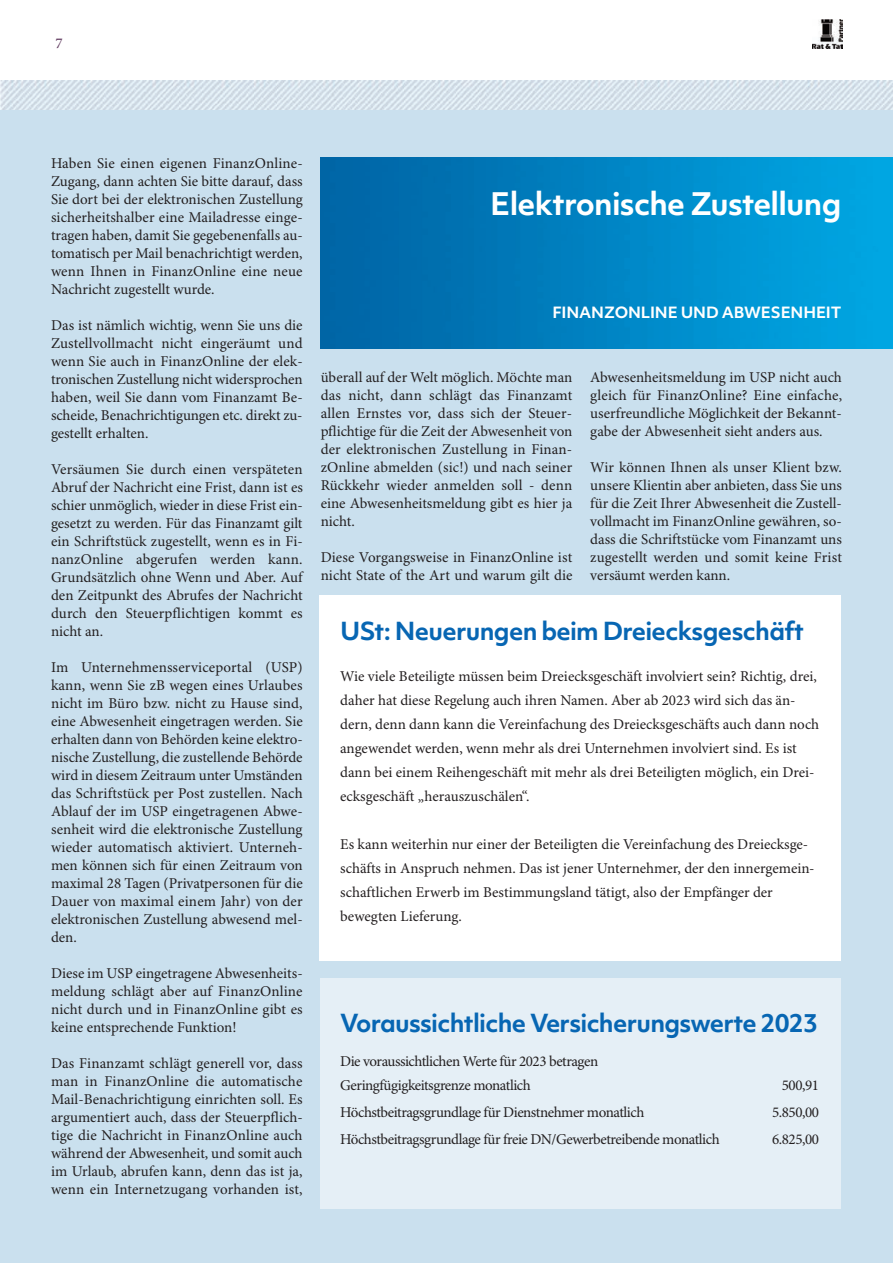
<style>
.page{position:relative;width:893px;height:1263px;background:#fff}
.page>*{position:absolute;margin:0;border:0;box-sizing:border-box;transform-origin:0 0}
.t1{font:700 30px "Objektiv Mk 1";letter-spacing:-.025em;color:#fff}
.t2{font:700 24px "Objektiv Mk 1";letter-spacing:-.03em;color:#0766b3}
.t3{font:15px/18px "Minion Pro";color:#231f20;text-align:justify}
.t4{font:15px/24px "Minion Pro";letter-spacing:-.03em;color:#231f20}
.t5{font:700 15px "Objektiv Mk 1";letter-spacing:-.01em;color:#fff}
.t6{font:500 15px "Minion Pro";color:#603a5f}
</style>
<div class="page">
<hr style="left:0;top:109px;width:1px;height:1154px;background:#cae0ee">
<div style="left:1px;top:109px;width:892px;height:1154px;background:#cae0ee"></div>
<svg style="left:0;top:81px;width:1px;height:28px"></svg>
<img style="left:1px;top:81px;width:892px;height:28px">
<img style="left:812px;top:19px;width:30px;height:29px">
<img style="left:320px;top:157px;width:573px;height:192px">
<div style="left:319px;top:595px;width:522px;height:366px;background:#fff"></div>
<div style="left:321px;top:978px;width:520px;height:230px;background:#e5eff6"></div>
<p class="t6" style="left:55px;top:34px;width:9px">7</p>
<p class="t3" style="left:51px;top:156px;width:253px">Haben Sie einen eigenen FinanzOnline-Zugang, dann achten Sie bitte darauf, dass Sie dort bei der elektronischen Zustellung sicherheitshalber eine Mailadresse einge&shy;tragen haben, damit Sie gegebenenfalls au&shy;tomatisch per Mail benachrichtigt werden, wenn Ihnen in FinanzOnline eine neue Nachricht zugestellt wurde.</p>
<p class="t3" style="left:51px;top:318px;width:253px">Das ist nämlich wichtig, wenn Sie uns die Zustellvollmacht nicht eingeräumt und wenn Sie auch in FinanzOnline der elek&shy;tronischen Zustellung nicht widersprochen haben, weil Sie dann vom Finanzamt Be&shy;scheide, Benachrichtigungen etc. direkt zu&shy;gestellt erhalten.</p>
<p class="t3" style="left:51px;top:462px;width:253px">Versäumen Sie durch einen verspäteten Abruf der Nachricht eine Frist, dann ist es schier unmöglich, wieder in diese Frist ein&shy;gesetzt zu werden. Für das Finanzamt gilt ein Schriftstück zugestellt, wenn es in Fi&shy;nanzOnline abgerufen werden kann.<br>Grundsätzlich ohne Wenn und Aber. Auf den Zeitpunkt des Abrufes der Nachricht durch den Steuerpflichtigen kommt es nicht an.</p>
<p class="t3" style="left:51px;top:660px;width:253px">Im Unternehmensserviceportal (USP) kann, wenn Sie zB wegen eines Urlaubes nicht im Büro bzw. nicht zu Hause sind, eine Abwesenheit eingetragen werden. Sie erhalten dann von Behörden keine elektro&shy;nische Zustellung, die zustellende Behörde wird in diesem Zeitraum unter Umständen das Schriftstück per Post zustellen. Nach Ablauf der im USP eingetragenen Abwe&shy;senheit wird die elektronische Zustellung wieder automatisch aktiviert. Unterneh&shy;men können sich für einen Zeitraum von maximal 28 Tagen (Privatpersonen für die Dauer von maximal einem Jahr) von der elektronischen Zustellung abwesend mel&shy;den.</p>
<p class="t3" style="left:51px;top:966px;width:253px">Diese im USP eingetragene Abwesenheits&shy;meldung schlägt aber auf FinanzOnline nicht durch und in FinanzOnline gibt es keine entsprechende Funktion!</p>
<p class="t3" style="left:51px;top:1056px;width:253px">Das Finanzamt schlägt generell vor, dass man in FinanzOnline die automatische Mail-Benachrichtigung einrichten soll. Es argumentiert auch, dass der Steuerpflich&shy;tige die Nachricht in FinanzOnline auch während der Abwesenheit, und somit auch im Urlaub, abrufen kann, denn das ist ja, wenn ein Internetzugang vorhanden ist,</p>
<h1 class="t1" style="left:490px;top:191px;width:353px">Elektronische Zustellung</h1>
<p class="t5" style="left:552px;top:306px;width:291px">FINANZONLINE UND ABWESENHEIT</p>
<p class="t3" style="left:321px;top:370px;width:253px">überall auf der Welt möglich. Möchte man das nicht, dann schlägt das Finanzamt allen Ernstes vor, dass sich der Steuer&shy;pflichtige für die Zeit der Abwesenheit von der elektronischen Zustellung in Finan&shy;zOnline abmelden (sic!) und nach seiner Rückkehr wieder anmelden soll - denn eine Abwesenheitsmeldung gibt es hier ja nicht.</p>
<p class="t3" style="left:321px;top:550px;width:253px">Diese Vorgangsweise in FinanzOnline ist nicht State of the Art und warum gilt die</p>
<p class="t3" style="left:590px;top:370px;width:253px">Abwesenheitsmeldung im USP nicht auch gleich für FinanzOnline? Eine einfache, userfreundliche Möglichkeit der Bekannt&shy;gabe der Abwesenheit sieht anders aus.</p>
<p class="t3" style="left:590px;top:460px;width:253px">Wir können Ihnen als unser Klient bzw. unsere Klientin aber anbieten, dass Sie uns für die Zeit Ihrer Abwesenheit die Zustell&shy;vollmacht im FinanzOnline gewähren, so&shy;dass die Schriftstücke vom Finanzamt uns zugestellt werden und somit keine Frist versäumt werden kann.</p>
<h2 class="t2" style="left:340px;top:621px;width:465px">USt: Neuerungen beim Dreiecksgeschäft</h2>
<p class="t3" style="left:340px;top:666px;width:481px;line-height:24px;text-align:left">Wie viele Beteiligte müssen beim Dreiecksgeschäft involviert sein? Richtig, drei, daher hat diese Regelung auch ihren Namen. Aber ab 2023 wird sich das än&shy;dern, denn dann kann die Vereinfachung des Dreiecksgeschäfts auch dann noch angewendet werden, wenn mehr als drei Unternehmen involviert sind. Es ist dann bei einem Reihengeschäft mit mehr als drei Beteiligten möglich, ein Drei&shy;ecksgeschäft „herauszuschälen“.</p>
<p class="t3" style="left:340px;top:834px;width:476px;line-height:24px;text-align:left">Es kann weiterhin nur einer der Beteiligten die Vereinfachung des Dreiecksge&shy;schäfts in Anspruch nehmen. Das ist jener Unternehmer, der den innergemein&shy;schaftlichen Erwerb im Bestimmungsland tätigt, also der Empfänger der bewegten Lieferung.</p>
<h2 class="t2" style="left:340px;top:1012px;width:479px">Voraussichtliche Versicherungswerte 2023</h2>
<p class="t4" style="left:340px;top:1050px;width:260px">Die voraussichtlichen Werte für 2023 betragen<br>Geringfügigkeitsgrenze monatlich</p>
<p class="t3" style="left:782px;top:1077px;width:39px">500,91</p>
<p class="t4" style="left:340px;top:1101px;width:306px">Höchstbeitragsgrundlage für Dienstnehmer monatlich</p>
<p class="t3" style="left:772px;top:1104px;width:48px">5.850,00</p>
<p class="t4" style="left:340px;top:1128px;width:381px">Höchstbeitragsgrundlage für freie DN/Gewerbetreibende monatlich</p>
<p class="t3" style="left:772px;top:1131px;width:48px">6.825,00</p>
</div>
